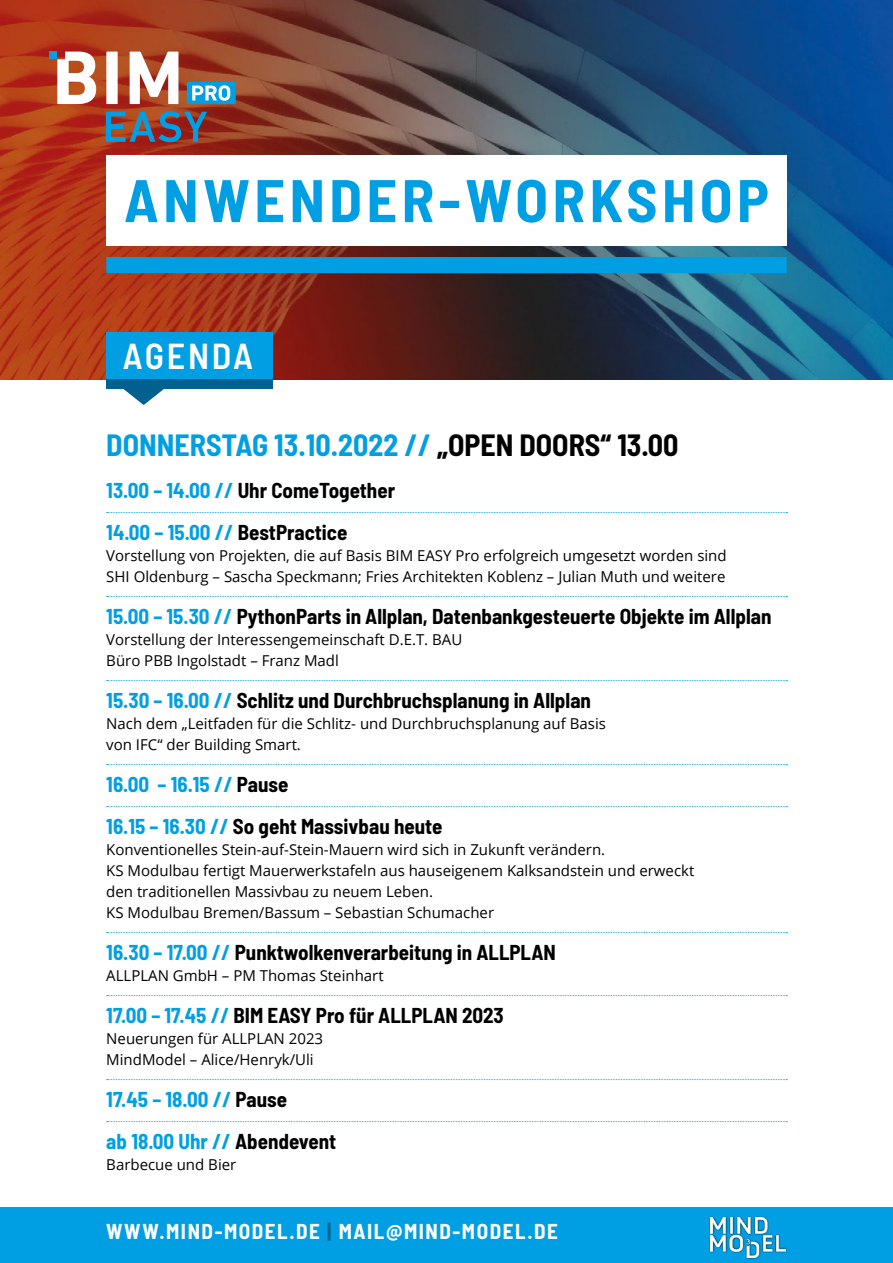
<style>
.page{position:relative;width:893px;height:1263px;background:#fff}
.page>*{position:absolute;margin:0;border:0;box-sizing:border-box;transform-origin:0 0}
.t1{font:700 semi-condensed 60px "Barlow";letter-spacing:.075em;color:#009fe3}
.t2{font:600 semi-condensed 36px "Barlow";letter-spacing:.07em;color:#fff}
.t3{font:700 semi-condensed 30px "Barlow";color:#009fe3}
.t4{font:700 semi-condensed 21px "Barlow";color:#000}
.t5{font:700 semi-condensed 21px "Barlow";color:#009fe3}
.t6{font:700 semi-condensed 21px "Barlow";letter-spacing:.075em;color:#fff}
.t7{font:15px/21px "Open Sans";color:#000}
.s1{color:#000}
.s2{color:#009fe3}
.s3{color:#006190}
</style>
<div class="page">
<svg style="left:107px;top:512px;width:680px;height:1px"></svg>
<svg style="left:107px;top:596px;width:680px;height:1px"></svg>
<svg style="left:107px;top:680px;width:680px;height:1px"></svg>
<svg style="left:107px;top:764px;width:680px;height:1px"></svg>
<svg style="left:107px;top:806px;width:680px;height:1px"></svg>
<svg style="left:107px;top:932px;width:680px;height:1px"></svg>
<svg style="left:107px;top:995px;width:680px;height:1px"></svg>
<svg style="left:107px;top:1079px;width:680px;height:1px"></svg>
<svg style="left:107px;top:1121px;width:680px;height:1px"></svg>
<img style="left:0;top:0;width:893px;height:379px">
<div style="left:106px;top:155px;width:681px;height:91px;background:#fff"></div>
<div style="left:106px;top:257px;width:681px;height:16px;background:#009fe3"></div>
<div style="left:106px;top:332px;width:166px;height:57px;background:#009fe3"></div>
<svg style="left:123px;top:389px;width:41px;height:16px"></svg>
<div style="left:106px;top:379px;width:166px;height:10px;background:#006190"></div>
<svg style="left:57px;top:52px;width:121px;height:52px"></svg>
<div style="left:50px;top:52px;width:7px;height:7px;background:#009fe3"></div>
<svg style="left:106px;top:111px;width:101px;height:31px;background:#625e6a"></svg>
<div style="left:187px;top:82px;width:49px;height:22px;background:#009fe3"></div>
<svg style="left:192px;top:85px;width:38px;height:16px"></svg>
<div style="left:0;top:1208px;width:893px;height:55px;background:#009fe3"></div>
<div style="left:709px;top:1216px;width:78px;height:43px;background:#000;opacity:.75"></div>
<img style="left:711px;top:1218px;width:74px;height:39px">
<p class="t1" style="left:124px;top:157px;width:646px">ANWENDER-WORKSHOP</p>
<p class="t2" style="left:123px;top:330px;width:132px">AGENDA</p>
<p class="t3" style="left:106px;top:424px;width:574px">DONNERSTAG 13.10.2022 // <span class="s1">„OPEN DOORS“ 13.00</span></p>
<p class="t4" style="left:106px;top:475px;width:290px"><span class="s2">13.00 – 14.00 //</span> Uhr ComeTogether</p>
<p class="t5" style="left:106px;top:517px;width:243px">14.00 – 15.00 // <span class="s1">BestPractice</span></p>
<p class="t7" style="left:106px;top:545px;width:622px">Vorstellung von Projekten, die auf Basis BIM EASY Pro erfolgreich umgesetzt worden sind</p>
<p class="t7" style="left:106px;top:566px;width:621px">SHI Oldenburg – Sascha Speckmann; Fries Architekten Koblenz – Julian Muth und weitere</p>
<p class="t4" style="left:106px;top:601px;width:667px"><span class="s2">15.00 – 15.30 //</span> PythonParts in Allplan, Datenbankgesteuerte Objekte im Allplan</p>
<p class="t7" style="left:106px;top:629px;width:358px">Vorstellung der Interessengemeinschaft D.E.T. BAU</p>
<p class="t7" style="left:106px;top:650px;width:234px">Büro PBB Ingolstadt – Franz Madl</p>
<p class="t4" style="left:106px;top:685px;width:486px"><span class="s2">15.30 – 16.00 //</span> Schlitz und Durchbruchsplanung in Allplan</p>
<p class="t7" style="left:106px;top:713px;width:501px">Nach dem „Leitfaden für die Schlitz- und Durchbruchsplanung auf Basis von IFC“ der Building Smart.</p>
<p class="t5" style="left:106px;top:769px;width:184px">16.00 – 16.15 // <span class="s1">Pause</span></p>
<p class="t4" style="left:106px;top:811px;width:338px"><span class="s2">16.15 – 16.30 //</span> So geht Massivbau heute</p>
<p class="t7" style="left:106px;top:839px;width:500px">Konventionelles Stein-auf-Stein-Mauern wird sich in Zukunft verändern.</p>
<p class="t7" style="left:106px;top:860px;width:589px">KS Modulbau fertigt Mauerwerkstafeln aus hauseigenem Kalksandstein und erweckt</p>
<p class="t7" style="left:106px;top:881px;width:328px">den traditionellen Massivbau zu neuem Leben.</p>
<p class="t7" style="left:106px;top:902px;width:389px">KS Modulbau Bremen/Bassum – Sebastian Schumacher</p>
<p class="t4" style="left:106px;top:937px;width:451px"><span class="s2">16.30 – 17.00 //</span> Punktwolkenverarbeitung in ALLPLAN</p>
<p class="t7" style="left:106px;top:965px;width:279px">ALLPLAN GmbH – PM Thomas Steinhart</p>
<p class="t4" style="left:106px;top:1000px;width:399px"><span class="s2">17.00 – 17.45 //</span> BIM EASY Pro für ALLPLAN 2023</p>
<p class="t7" style="left:106px;top:1028px;width:218px">Neuerungen für ALLPLAN 2023</p>
<p class="t7" style="left:106px;top:1049px;width:209px">MindModel – Alice/Henryk/Uli</p>
<p class="t5" style="left:106px;top:1084px;width:182px">17.45 – 18.00 // <span class="s1">Pause</span></p>
<p class="t5" style="left:106px;top:1126px;width:231px">ab 18.00 Uhr // <span class="s1">Abendevent</span></p>
<p class="t7" style="left:106px;top:1154px;width:132px">Barbecue und Bier</p>
<p class="t6" style="left:106px;top:1216px;width:453px">WWW.MIND-MODEL.DE <span class="s3">|</span> MAIL@MIND-MODEL.DE</p>
</div>
